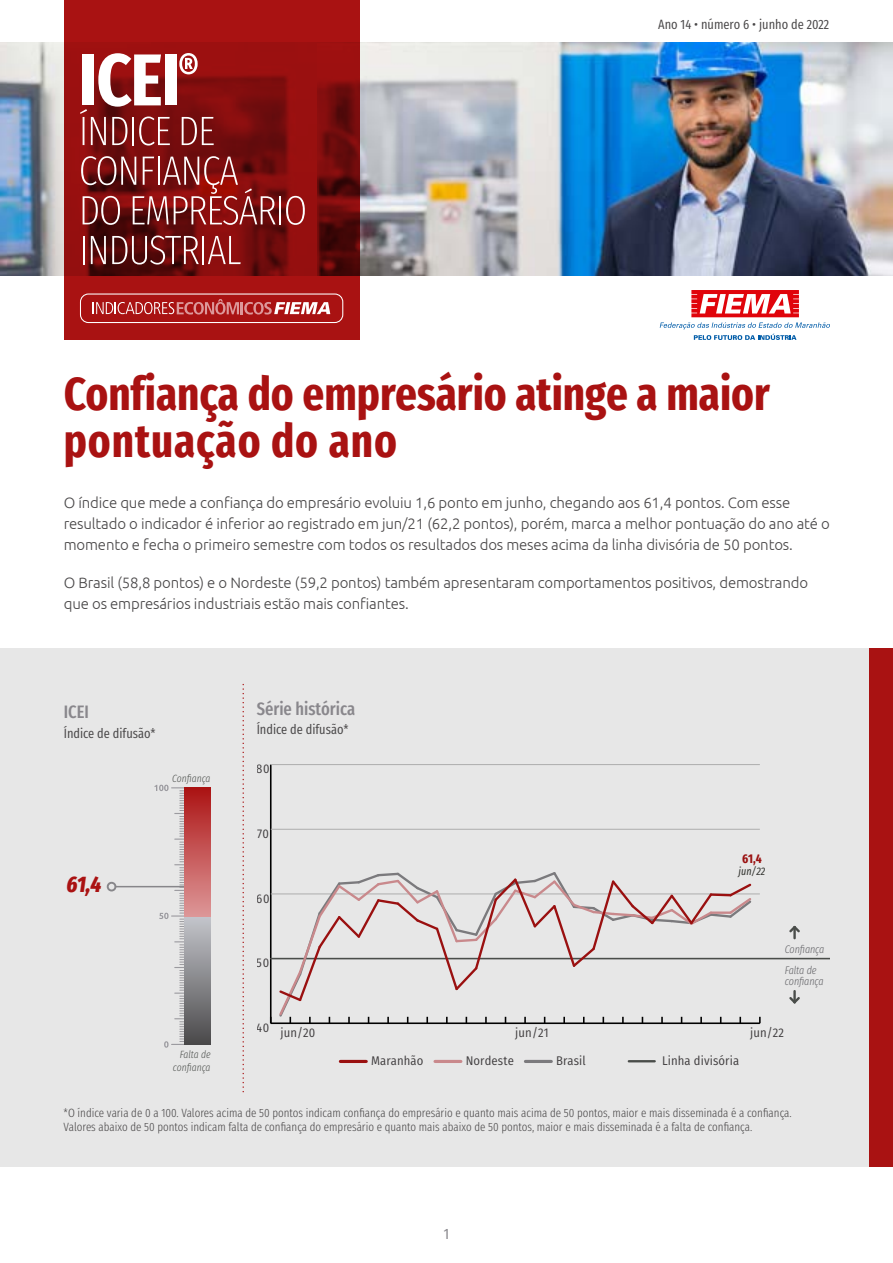
<style>
.page{position:relative;width:893px;height:1263px;background:#fff}
.page>*{position:absolute;margin:0;border:0;box-sizing:border-box;transform-origin:0 0}
.t1{font:700 46.5px/46.5px "Fira Sans Compressed";color:#a91212}
.t2{font:italic 800 22.5px "Fira Sans Compressed";color:#aa1212}
.t3{font:500 18px "Fira Sans Compressed";color:#89878c}
.t4{font:300 15px/21px "Ubuntu";letter-spacing:-.01em;color:#494748}
.t5{font:15px "Fira Sans Compressed";color:#89878c}
.t6{font:13.5px "Fira Sans Compressed";color:#494748}
.t7{font:12.6px "Fira Sans Condensed";letter-spacing:.01em;color:#474446}
.t8{font:700 12.6px "Fira Sans Compressed";color:#aa1212}
.t9{font:300 12px/14.4px "Fira Sans Compressed";color:#494748}
.t10{font:italic 300 11.1px/21.1px "Fira Sans Compressed";letter-spacing:-.01em;color:#717176}
.t11{font:italic 11.1px "Fira Sans Compressed";color:#3e403b}
.t12{font:italic 300 10.5px/13.2px "Fira Sans Compressed";color:#525552;text-align:right}
</style>
<div class="page">
<img style="left:0;top:43px;width:893px;height:232px">
<svg style="left:64px;top:1px;width:295px;height:339px;background:#8f0f0f"></svg>
<div style="left:80px;top:293px;width:263px;height:30px;border:1px solid #fff;border-radius:8px"></div>
<svg style="left:93px;top:299px;width:237px;height:15px;background:#c25556"></svg>
<div style="left:165px;top:54px;width:11px;height:51px;background:#fff"></div>
<svg style="left:179px;top:53px;width:19px;height:21px"></svg>
<svg style="left:80px;top:53px;width:90px;height:93px"></svg>
<svg style="left:182px;top:117px;width:32px;height:28px"></svg>
<svg style="left:81px;top:156px;width:195px;height:69px;background:#8d3535"></svg>
<hr style="left:279px;top:196px;width:2px;height:28px;background:#fff">
<svg style="left:286px;top:196px;width:19px;height:29px"></svg>
<svg style="left:83px;top:236px;width:1px;height:28px"></svg>
<svg style="left:91px;top:236px;width:15px;height:28px"></svg>
<svg style="left:112px;top:236px;width:87px;height:29px;background:#803f3f"></svg>
<hr style="left:202px;top:236px;width:2px;height:28px;background:#fff">
<svg style="left:208px;top:236px;width:33px;height:28px"></svg>
<div style="left:0;top:648px;width:893px;height:518px;background:#e7e7e7"></div>
<div style="left:870px;top:648px;width:23px;height:518px;background:#a91212"></div>
<hr style="left:115px;top:886px;width:94px;height:1px;background:#87868a">
<div style="left:107px;top:882px;width:9px;height:9px;border:2px solid #87868a;border-radius:50%"></div>
<svg style="left:154px;top:785px;width:30px;height:263px"></svg>
<div style="left:184px;top:916px;width:27px;height:129px;background:linear-gradient(to bottom,#c5c6cc,#4a494a)"></div>
<div style="left:184px;top:787px;width:27px;height:129px;background:linear-gradient(to bottom,#ac1313,#de9798)"></div>
<svg style="left:242px;top:684px;width:2px;height:408px"></svg>
<hr style="left:271px;top:1022px;width:489px;height:2px;background:#000">
<hr style="left:270px;top:764px;width:2px;height:259px;background:#000">
<hr style="left:271px;top:958px;width:559px;height:1px;background:#525552">
<hr style="left:271px;top:893px;width:489px;height:1px;background:#c0c0c0">
<hr style="left:271px;top:829px;width:489px;height:1px;background:#c0c0c0">
<hr style="left:271px;top:764px;width:489px;height:1px;background:#c0c0c0">
<svg style="left:270px;top:870px;width:483px;height:153px"></svg>
<hr style="left:340px;top:1060px;width:26px;height:3px;background:#aa1212">
<hr style="left:435px;top:1060px;width:26px;height:3px;background:#de989b">
<hr style="left:525px;top:1060px;width:26px;height:3px;background:#88878b">
<hr style="left:629px;top:1060px;width:26px;height:2px;background:#525552">
<svg style="left:789px;top:926px;width:11px;height:13px"></svg>
<svg style="left:789px;top:990px;width:11px;height:13px"></svg>
<svg style="left:660px;top:290px;width:170px;height:50px"></svg>
<p class="t6" style="left:658px;top:14px;width:173px">Ano 14 • número 6 • junho de 2022</p>
<h1 class="t1" style="left:64px;top:368px;width:708px">Confiança do empresário atinge a maior pontuação do ano</h1>
<p class="t4" style="left:64px;top:491px;width:768px">O índice que mede a confiança do empresário evoluiu 1,6 ponto em junho, chegando aos 61,4 pontos. Com esse resultado o indicador é inferior ao registrado em jun/21 (62,2 pontos), porém, marca a melhor pontuação do ano até o momento e fecha o primeiro semestre com todos os resultados dos meses acima da linha divisória de 50 pontos.</p>
<p class="t4" style="left:64px;top:571px;width:746px">O Brasil (58,8 pontos) e o Nordeste (59,2 pontos) também apresentaram comportamentos positivos, demostrando que os empresários industriais estão mais confiantes.</p>
<p class="t3" style="left:64px;top:698px;width:27px">ICEI</p>
<p class="t6" style="left:64px;top:723px;width:93px">Índice de difusão*</p>
<p class="t12" style="left:172px;top:772px;width:40px">Confiança</p>
<h2 class="t2" style="left:66px;top:865px;width:36px">61,4</h2>
<p class="t12" style="left:173px;top:1047px;width:39px">Falta de confiança</p>
<p class="t3" style="left:257px;top:694px;width:100px">Série histórica</p>
<p class="t6" style="left:257px;top:719px;width:93px">Índice de difusão*</p>
<p class="t7" style="left:257px;top:759px;width:14px">80</p>
<p class="t7" style="left:257px;top:824px;width:13px">70</p>
<p class="t7" style="left:257px;top:889px;width:14px">60</p>
<p class="t8" style="left:742px;top:849px;width:21px">61,4</p>
<p class="t11" style="left:739px;top:863px;width:28px">jun/22</p>
<p class="t7" style="left:257px;top:953px;width:14px">50</p>
<p class="t10" style="left:785px;top:938px;width:41px">Confiança<br>Falta de</p>
<p class="t10" style="left:785px;top:970px;width:40px">confiança</p>
<p class="t7" style="left:257px;top:1018px;width:14px">40</p>
<p class="t7" style="left:281px;top:1023px;width:36px">jun/20</p>
<p class="t7" style="left:515px;top:1023px;width:35px">jun/21</p>
<p class="t7" style="left:750px;top:1023px;width:35px">jun/22</p>
<p class="t7" style="left:371px;top:1051px;width:54px">Maranhão</p>
<p class="t7" style="left:466px;top:1051px;width:50px">Nordeste</p>
<p class="t7" style="left:556px;top:1051px;width:31px">Brasil</p>
<p class="t7" style="left:662px;top:1051px;width:79px">Linha divisória</p>
<p class="t9" style="left:64px;top:1105px;width:730px">*O índice varia de 0 a 100. Valores acima de 50 pontos indicam confiança do empresário e quanto mais acima de 50 pontos, maior e mais disseminada é a confiança.<br>Valores abaixo de 50 pontos indicam falta de confiança do empresário e quanto mais abaixo de 50 pontos, maior e mais disseminada é a falta de confiança.</p>
<p class="t5" style="left:444px;top:1222px;width:7px">1</p>
</div>
